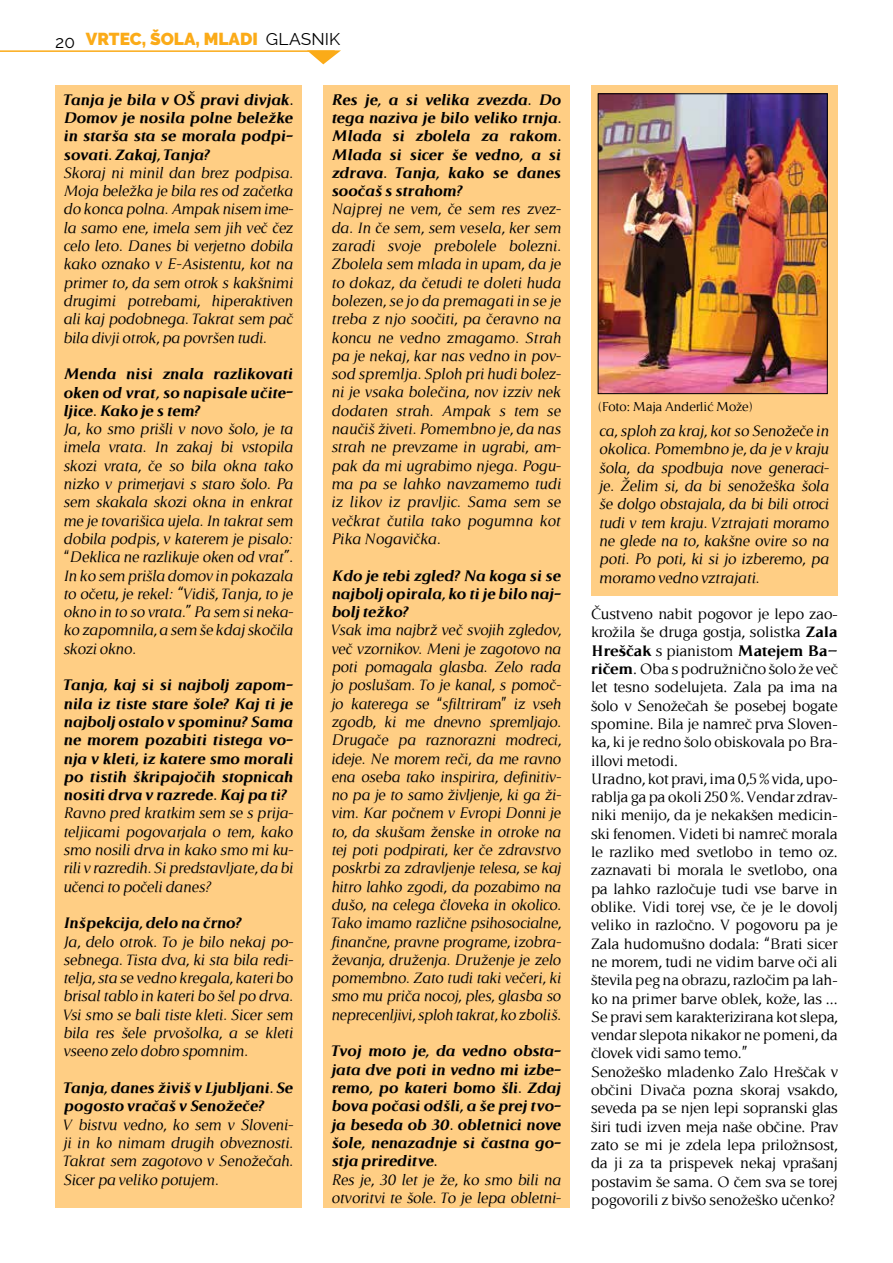
<style>
.page{position:relative;width:893px;height:1263px;background:#fff}
.page>*{position:absolute;margin:0;border:0;box-sizing:border-box;transform-origin:0 0}
.t1{font:900 17.25px "Raleway";color:#fbab18}
.t2{font:italic 15.75px/18.3px "Libersina";letter-spacing:-.01em;color:#000;text-align:justify}
.t3{font:15.75px/18.3px "Libersina";color:#000}
.t4{font:italic 700 15.75px/18.3px "Libersina";letter-spacing:-.01em;color:#000;text-align:justify}
.t5{font:13.5px "Libersina";color:#000}
.s1{font-weight:400;color:#000}
.s2{font-weight:400;font-size:16.8px;color:#000}
.s3{font-style:normal}
.s4{font-weight:700}
</style>
<div class="page">
<div style="left:55px;top:85px;width:247px;height:1123px;background:#ffce84"></div>
<div style="left:323px;top:85px;width:247px;height:1123px;background:#ffce84"></div>
<div style="left:591px;top:85px;width:247px;height:510px;background:#ffce84"></div>
<hr style="left:0;top:50px;width:335px;height:2px;background:#fbab18">
<svg style="left:307px;top:50px;width:34px;height:14px"></svg>
<img style="left:600px;top:96px;width:225px;height:296px">
<div style="left:598px;top:94px;width:229px;height:300px;border:1px solid #000"></div>
<p class="t1" style="left:55px;top:29px;width:286px"><span class="s1">20</span> VRTEC, ŠOLA, MLADI <span class="s2">GLASNIK</span></p>
<p class="t4" style="left:64px;top:91px;width:231px">Tanja je bila v OŠ pravi divjak.<br>Domov je nosila polne beležke in starša sta se morala podpi&shy;sovati. Zakaj, Tanja?</p>
<p class="t2" style="left:64px;top:164px;width:231px">Skoraj ni minil dan brez podpisa.<br>Moja beležka je bila res od začetka do konca polna. Ampak nisem ime&shy;la samo ene, imela sem jih več čez celo leto. Danes bi verjetno dobila kako oznako v E-Asistentu, kot na primer to, da sem otrok s kakšnimi drugimi potrebami, hiperaktiven ali kaj podobnega. Takrat sem pač bila divji otrok, pa površen tudi.</p>
<p class="t4" style="left:64px;top:365px;width:231px">Menda nisi znala razlikovati oken od vrat, so napisale učite&shy;ljice. Kako je s tem?</p>
<p class="t2" style="left:64px;top:420px;width:231px">Ja, ko smo prišli v novo šolo, je ta imela vrata. In zakaj bi vstopila skozi vrata, če so bila okna tako nizko v primerjavi s staro šolo. Pa sem skakala skozi okna in enkrat me je tovarišica ujela. In takrat sem dobila podpis, v katerem je pisalo: <span class="s3">“</span>Deklica ne razlikuje oken od vrat”.<br>In ko sem prišla domov in pokazala to očetu, je rekel: “Vidiš, Tanja, to je okno in to so vrata.” Pa sem si neka&shy;ko zapomnila, a sem še kdaj skočila skozi okno.</p>
<p class="t4" style="left:64px;top:676px;width:231px">Tanja, kaj si si najbolj zapom&shy;nila iz tiste stare šole? Kaj ti je najbolj ostalo v spominu? Sama ne morem pozabiti tistega vo&shy;nja v kleti, iz katere smo morali po tistih škripajočih stopnicah nositi drva v razrede. Kaj pa ti?</p>
<p class="t2" style="left:64px;top:804px;width:231px">Ravno pred kratkim sem se s prija&shy;teljicami pogovarjala o tem, kako smo nosili drva in kako smo mi ku&shy;rili v razredih. Si predstavljate, da bi učenci to počeli danes?</p>
<p class="t4" style="left:64px;top:914px;width:180px">Inšpekcija, delo na črno?</p>
<p class="t2" style="left:64px;top:933px;width:231px">Ja, delo otrok. To je bilo nekaj po&shy;sebnega. Tista dva, ki sta bila redi&shy;telja, sta se vedno kregala, kateri bo brisal tablo in kateri bo šel po drva.<br>Vsi smo se bali tiste kleti. Sicer sem bila res šele prvošolka, a se kleti vseeno zelo dobro spomnim.</p>
<p class="t4" style="left:64px;top:1079px;width:231px">Tanja, danes živiš v Ljubljani. Se pogosto vračaš v Senožeče?</p>
<p class="t2" style="left:64px;top:1116px;width:231px">V bistvu vedno, ko sem v Sloveni&shy;ji in ko nimam drugih obveznosti.<br>Takrat sem zagotovo v Senožečah.<br>Sicer pa veliko potujem.</p>
<p class="t4" style="left:332px;top:91px;width:231px">Res je, a si velika zvezda. Do tega naziva je bilo veliko trnja.<br>Mlada si zbolela za rakom.<br>Mlada si sicer še vedno, a si zdrava. Tanja, kako se danes soočaš s strahom?</p>
<p class="t2" style="left:332px;top:201px;width:231px">Najprej ne vem, če sem res zvez&shy;da. In če sem, sem vesela, ker sem zaradi svoje prebolele bolezni.<br>Zbolela sem mlada in upam, da je to dokaz, da četudi te doleti huda bolezen, se jo da premagati in se je treba z njo soočiti, pa čeravno na koncu ne vedno zmagamo. Strah pa je nekaj, kar nas vedno in pov&shy;sod spremlja. Sploh pri hudi bolez&shy;ni je vsaka bolečina, nov izziv nek dodaten strah. Ampak s tem se naučiš živeti. Pomembno je, da nas strah ne prevzame in ugrabi, am&shy;pak da mi ugrabimo njega. Pogu&shy;ma pa se lahko navzamemo tudi iz likov iz pravljic. Sama sem se večkrat čutila tako pogumna kot Pika Nogavička.</p>
<p class="t4" style="left:332px;top:566px;width:231px">Kdo je tebi zgled? Na koga si se najbolj opirala, ko ti je bilo naj&shy;bolj težko?</p>
<p class="t2" style="left:332px;top:621px;width:231px">Vsak ima najbrž več svojih zgledov, več vzornikov. Meni je zagotovo na poti pomagala glasba. Zelo rada jo poslušam. To je kanal, s pomoč&shy;jo katerega se <span class="s3">“</span>sfiltriram<span class="s3">”</span> iz vseh zgodb, ki me dnevno spremljajo.<br>Drugače pa raznorazni modreci, ideje. Ne morem reči, da me ravno ena oseba tako inspirira, definitiv&shy;no pa je to samo življenje, ki ga ži&shy;vim. Kar počnem v Evropi Donni je to, da skušam ženske in otroke na tej poti podpirati, ker če zdravstvo poskrbi za zdravljenje telesa, se kaj hitro lahko zgodi, da pozabimo na dušo, na celega človeka in okolico.<br>Tako imamo različne psihosocialne, finančne, pravne programe, izobra&shy;ževanja, druženja. Druženje je zelo pomembno. Zato tudi taki večeri, ki smo mu priča nocoj, ples, glasba so neprecenljivi, sploh takrat, ko zboliš.</p>
<p class="t4" style="left:332px;top:1042px;width:231px">Tvoj moto je, da vedno obsta&shy;jata dve poti in vedno mi izbe&shy;remo, po kateri bomo šli. Zdaj bova počasi odšli, a še prej tvo&shy;ja beseda ob 30. obletnici nove šole, nenazadnje si častna go&shy;stja prireditve.</p>
<p class="t2" style="left:332px;top:1170px;width:231px">Res je, 30 let je že, ko smo bili na otvoritvi te šole. To je lepa obletni-</p>
<p class="t5" style="left:598px;top:398px;width:157px">(Foto: Maja Anderlić Može)</p>
<p class="t2" style="left:600px;top:422px;width:231px">ca, sploh za kraj, kot so Senožeče in okolica. Pomembno je, da je v kraju šola, da spodbuja nove generaci&shy;je. Želim si, da bi senožeška šola še dolgo obstajala, da bi bili otroci tudi v tem kraju. Vztrajati moramo ne glede na to, kakšne ovire so na poti. Po poti, ki si jo izberemo, pa moramo vedno vztrajati.</p>
<p class="t3" style="left:591px;top:605px;width:248px">Čustveno nabit pogovor je lepo zao&shy;krožila še druga gostja, solistka <span class="s4">Zala Hreščak</span> s pianistom <span class="s4">Matejem Ba&shy;ričem</span>. Oba s podružnično šolo že več let tesno sodelujeta. Zala pa ima na šolo v Senožečah še posebej bogate spomine. Bila je namreč prva Sloven&shy;ka, ki je redno šolo obiskovala po Bra&shy;illovi metodi.<br>Uradno, kot pravi, ima 0,5 % vida, upo&shy;rablja ga pa okoli 250 %. Vendar zdrav&shy;niki menijo, da je nekakšen medicin&shy;ski fenomen. Videti bi namreč morala le razliko med svetlobo in temo oz. zaznavati bi morala le svetlobo, ona pa lahko razločuje tudi vse barve in oblike. Vidi torej vse, če je le dovolj veliko in razločno. V pogovoru pa je Zala hudomušno dodala: “Brati sicer ne morem, tudi ne vidim barve oči ali števila peg na obrazu, razločim pa lah&shy;ko na primer barve oblek, kože, las ...<br>Se pravi sem karakterizirana kot slepa, vendar slepota nikakor ne pomeni, da človek vidi samo temo.”<br>Senožeško mladenko Zalo Hreščak v občini Divača pozna skoraj vsakdo, seveda pa se njen lepi sopranski glas širi tudi izven meja naše občine. Prav zato se mi je zdela lepa priložnsost, da ji za ta prispevek nekaj vprašanj postavim še sama. O čem sva se torej pogovorili z bivšo senožeško učenko?</p>
</div>
